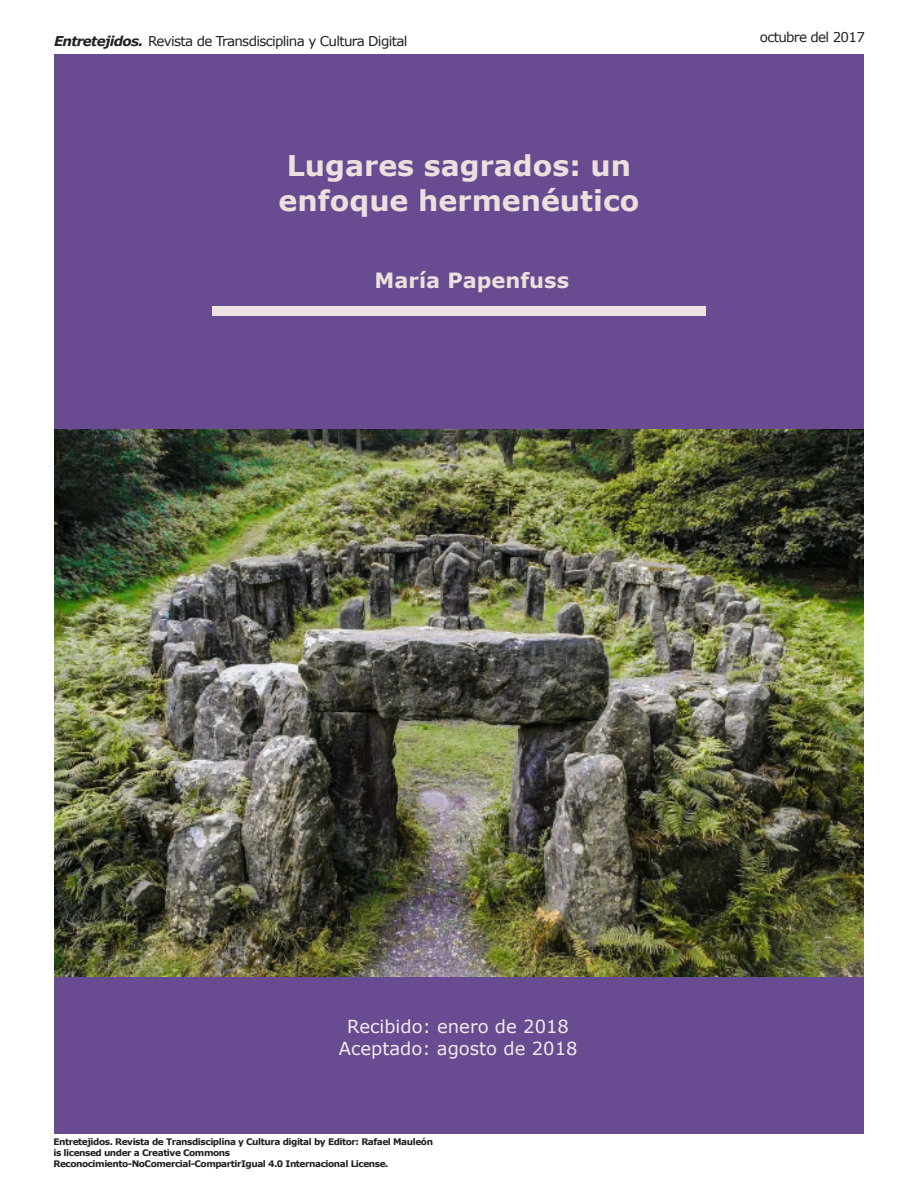
<style>
.page{position:relative;width:918px;height:1188px;background:#fff}
.page>*{position:absolute;margin:0;border:0;box-sizing:border-box;transform-origin:0 0}
.Título_Artículo{font:700 28.5px/34.2px "Verdana";color:#eddfde}
.Nombre_Artículo{font:700 21px "Verdana";color:#eddfde}
.Pie_de_Pagina{font:18px "Verdana";color:#f3ebeb}
.t1{font:13.5px "Verdana";letter-spacing:-.05em;color:#231f20}
.t2{font:700 9px/10.8px "Verdana";letter-spacing:-.05em;color:#231f20}
.s1{font-weight:700;font-style:italic}
</style>
<div class="page">
<div style="left:54px;top:54px;width:810px;height:1080px;background:#684b90"></div>
<div style="left:212px;top:307px;width:494px;height:9px;background:#ede3e2"></div>
<img style="left:54px;top:429px;width:810px;height:547px">
<h3 class="t1" style="left:54px;top:31px;width:355px"><span class="s1">Entretejidos.</span> Revista de Transdisciplina y Cultura Digital</h3>
<h3 class="t1" style="left:760px;top:28px;width:107px">octubre del 2017</h3>
<p class="Título_Artículo" style="left:279px;top:148px;width:362px">Lugares sagrados: un enfoque hermenéutico</p>
<p class="Nombre_Artículo" style="left:375px;top:266px;width:196px">María Papenfuss</p>
<p class="Pie_de_Pagina" style="left:347px;top:1014px;width:223px">Recibido: enero de 2018</p>
<p class="Pie_de_Pagina" style="left:339px;top:1036px;width:240px">Aceptado: agosto de 2018</p>
<p class="t2" style="left:53px;top:1136px;width:381px">Entretejidos. Revista de Transdisciplina y Cultura digital by Editor: Rafael Mauleón is licensed under a Creative Commons<br>Reconocimiento-NoComercial-CompartirIgual 4.0 Internacional License.</p>
</div>
